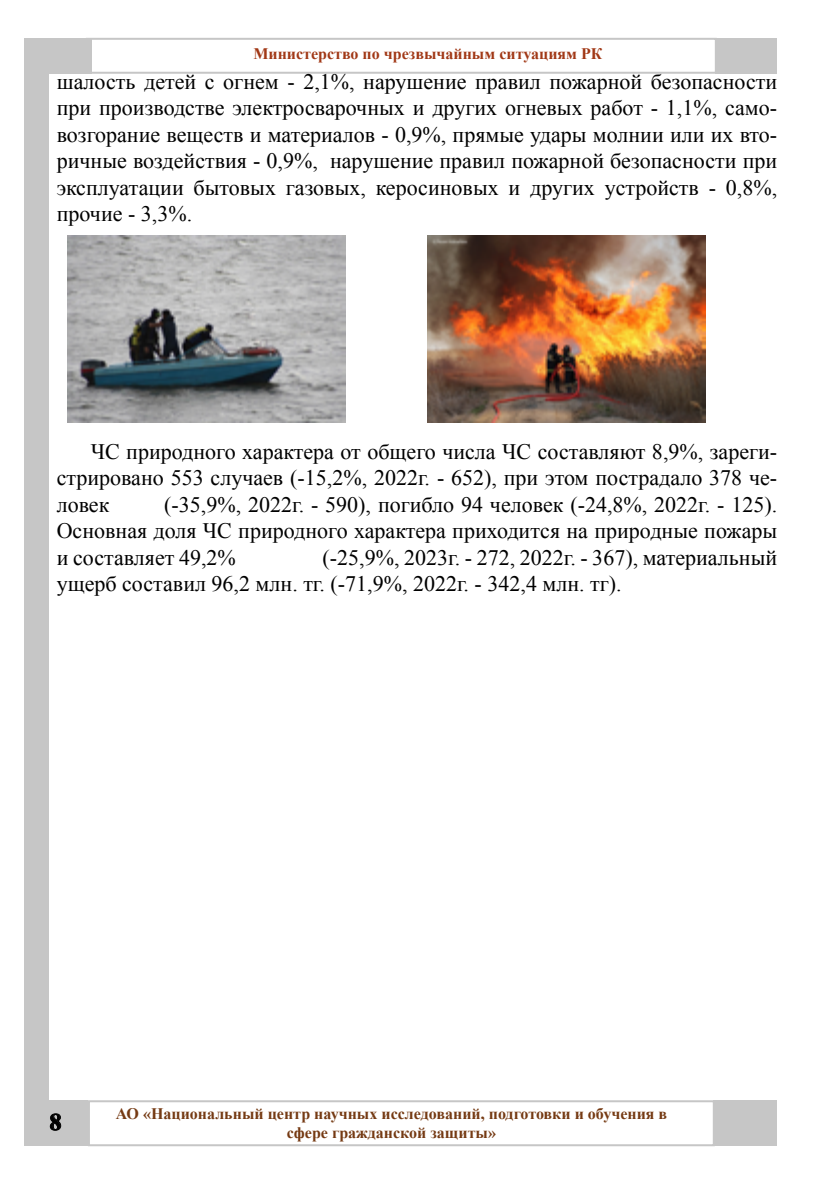
<style>
.page{position:relative;width:834px;height:1180px;background:#fff}
.page>*{position:absolute;margin:0;border:0;box-sizing:border-box;transform-origin:0 0}
.t1{font:24px "Times New Roman KZ Bold";color:#000}
.t2{font:22px/26.4px "Times New Roman";color:#000;text-align:justify}
.t3{font:700 16px/19.2px "Times New Roman";color:#753a13;text-align:center}
.t4{font:700 16px "Times New Roman";color:#a13816}
</style>
<div class="page">
<div style="left:25px;top:38px;width:24px;height:1085px;background:#c6c6c6"></div>
<div style="left:49px;top:38px;width:43px;height:36px;background:#c6c6c6"></div>
<div style="left:715px;top:38px;width:62px;height:36px;background:#c6c6c6"></div>
<div style="left:86px;top:38px;width:630px;height:36px;border:2px solid #c6c6c6"></div>
<div style="left:25px;top:1100px;width:63px;height:45px;background:#c6c6c6"></div>
<div style="left:713px;top:1100px;width:64px;height:45px;background:#c6c6c6"></div>
<div style="left:88px;top:1100px;width:626px;height:45px;border:2px solid #c6c6c6"></div>
<svg style="left:50px;top:1113px;width:11px;height:17px"></svg>
<img style="left:68px;top:235px;width:277px;height:187px">
<img style="left:428px;top:235px;width:277px;height:187px">
<p class="t4" style="left:253px;top:43px;width:350px">Министерство по чрезвычайным ситуациям РК</p>
<p class="t2" style="left:57px;top:68px;width:722px">шалость детей с огнем - 2,1%, нарушение правил пожарной безопасности при производстве электросварочных и других огневых работ - 1,1%, само&shy;возгорание веществ и материалов - 0,9%, прямые удары молнии или их вто&shy;ричные воздействия - 0,9%, нарушение правил пожарной безопасности при эксплуатации бытовых газовых, керосиновых и других устройств - 0,8%, прочие - 3,3%.</p>
<p class="t2" style="left:57px;top:437px;width:722px;text-indent:34px">ЧС природного характера от общего числа ЧС составляют 8,9%, зареги&shy;стрировано 553 случаев (-15,2%, 2022г. - 652), при этом пострадало 378 че&shy;ловек</p>
<p class="t2" style="left:57px;top:490px;width:722px;text-indent:107px">(-35,9%, 2022г. - 590), погибло 94 человек (-24,8%, 2022г. - 125).<br>Основная доля ЧС природного характера приходится на природные пожары и составляет 49,2%</p>
<p class="t2" style="left:57px;top:543px;width:721px;text-indent:266px">(-25,9%, 2023г. - 272, 2022г. - 367), материальный ущерб составил 96,2 млн. тг. (-71,9%, 2022г. - 342,4 млн. тг).</p>
<p class="t1" style="left:49px;top:1105px;width:13px">8</p>
<p class="t3" style="left:116px;top:1103px;width:553px">АО «Национальный центр научных исследований, подготовки и обучения в сфере гражданской защиты»</p>
</div>
